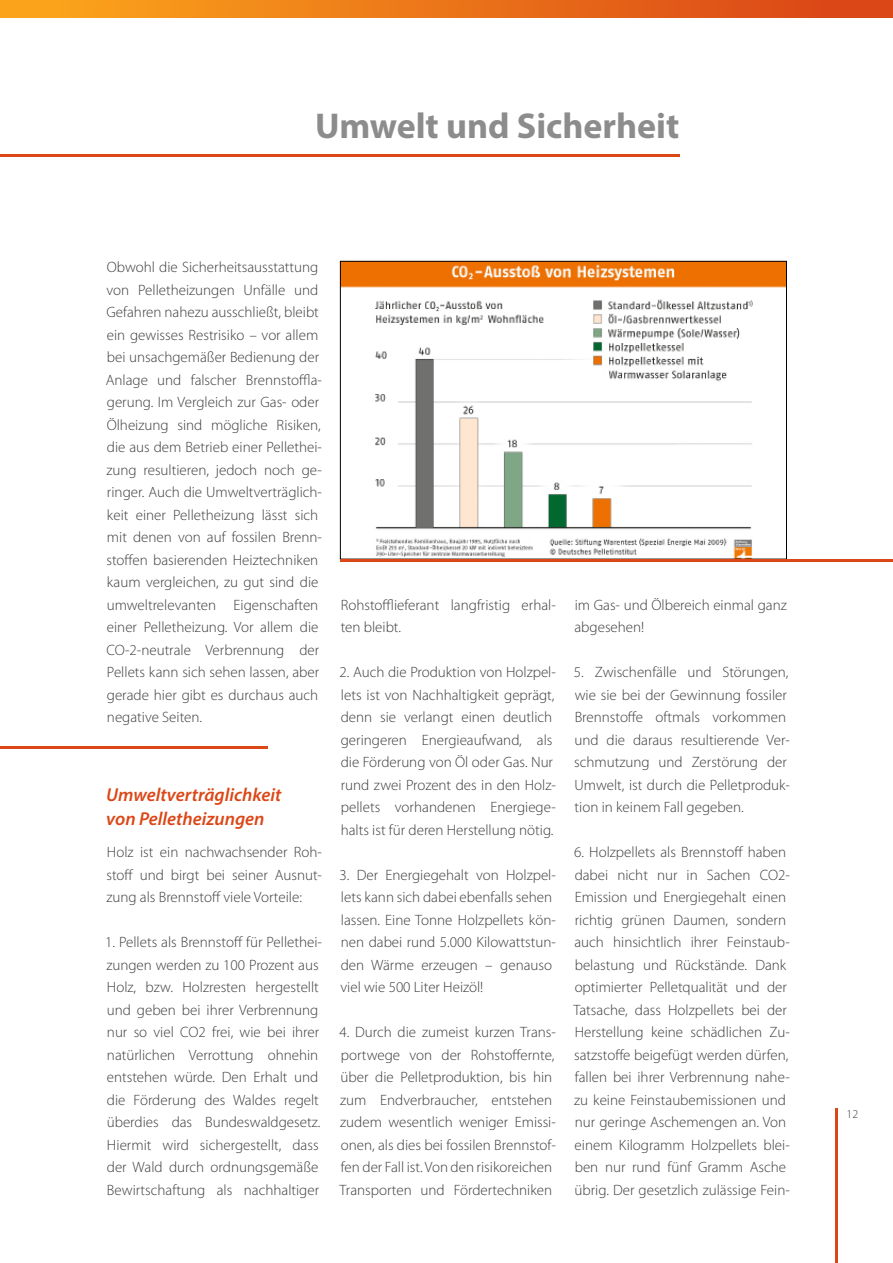
<style>
.page{position:relative;width:893px;height:1263px;background:#fff}
.page>*{position:absolute;margin:0;border:0;box-sizing:border-box;transform-origin:0 0}
.t1{font:700 36px "Myriad Pro";color:#8c8c8c}
.t2{font:italic 600 18.75px/24px "Myriad Pro";color:#db4717}
.t3{font:300 15px/22.5px "Myriad Pro";color:#3c3c3c}
.t4{font:300 12px "Myriad Pro";color:#3c3c3c}
</style>
<div class="page">
<hr style="left:0;top:746px;width:267px;height:2px;background:#db4717">
<div style="left:0;top:0;width:893px;height:17px;background:linear-gradient(to right,#fda81b,#d94117)"></div>
<hr style="left:0;top:154px;width:679px;height:3px;background:#db4717">
<hr style="left:836px;top:1108px;width:2px;height:155px;background:#db4717">
<img style="left:342px;top:263px;width:443px;height:294px">
<div style="left:340px;top:261px;width:447px;height:298px;border:1px solid #000"></div>
<hr style="left:340px;top:559px;width:553px;height:2px;background:#db4717">
<h1 class="t1" style="left:315px;top:102px;width:366px">Umwelt und Sicherheit</h1>
<p class="t3" style="left:106px;top:256px;width:218px">Obwohl die Sicherheitsausstattung von Pelletheizungen Unfälle und Gefahren nahezu ausschließt, bleibt ein gewisses Restrisiko – vor allem bei unsachgemäßer Bedienung der Anlage und falscher Brennstoffla&shy;gerung. Im Vergleich zur Gas- oder Ölheizung sind mögliche Risiken, die aus dem Betrieb einer Pellethei&shy;zung resultieren, jedoch noch ge&shy;ringer. Auch die Umweltverträglich&shy;keit einer Pelletheizung lässt sich mit denen von auf fossilen Brenn&shy;stoffen basierenden Heiztechniken kaum vergleichen, zu gut sind die umweltrelevanten Eigenschaften einer Pelletheizung. Vor allem die CO-2-neutrale Verbrennung der Pellets kann sich sehen lassen, aber gerade hier gibt es durchaus auch negative Seiten.</p>
<p class="t2" style="left:106px;top:783px;width:176px">Umweltverträglichkeit von Pelletheizungen</p>
<p class="t3" style="left:106px;top:841px;width:217px;text-align:justify">Holz ist ein nachwachsender Roh&shy;stoff und birgt bei seiner Ausnut&shy;zung als Brennstoff viele Vorteile:</p>
<p class="t3" style="left:105px;top:931px;width:218px">1. Pellets als Brennstoff für Pellethei&shy;zungen werden zu 100 Prozent aus Holz, bzw. Holzresten hergestellt und geben bei ihrer Verbrennung nur so viel CO2 frei, wie bei ihrer natürlichen Verrottung ohnehin entstehen würde. Den Erhalt und die Förderung des Waldes regelt überdies das Bundeswaldgesetz.<br>Hiermit wird sichergestellt, dass der Wald durch ordnungsgemäße Bewirtschaftung als nachhaltiger</p>
<p class="t3" style="left:341px;top:593px;width:217px">Rohstofflieferant langfristig erhal&shy;ten bleibt.</p>
<p class="t3" style="left:340px;top:661px;width:218px">2. Auch die Produktion von Holzpel&shy;lets ist von Nachhaltigkeit geprägt, denn sie verlangt einen deutlich geringeren Energieaufwand, als die Förderung von Öl oder Gas. Nur rund zwei Prozent des in den Holz&shy;pellets vorhandenen Energiege&shy;halts ist für deren Herstellung nötig.</p>
<p class="t3" style="left:340px;top:863px;width:218px">3. Der Energiegehalt von Holzpel&shy;lets kann sich dabei ebenfalls sehen lassen. Eine Tonne Holzpellets kön&shy;nen dabei rund 5.000 Kilowattstun&shy;den Wärme erzeugen – genauso viel wie 500 Liter Heizöl!</p>
<p class="t3" style="left:339px;top:1021px;width:218px">4. Durch die zumeist kurzen Trans&shy;portwege von der Rohstoffernte, über die Pelletproduktion, bis hin zum Endverbraucher, entstehen zudem wesentlich weniger Emissi&shy;onen, als dies bei fossilen Brennstof&shy;fen der Fall ist. Von den risikoreichen Transporten und Fördertechniken</p>
<p class="t3" style="left:574px;top:593px;width:214px">im Gas- und Ölbereich einmal ganz abgesehen!</p>
<p class="t3" style="left:574px;top:661px;width:217px">5. Zwischenfälle und Störungen, wie sie bei der Gewinnung fossiler<br>Brennstoffe oftmals vorkommen und die daraus resultierende Ver&shy;schmutzung und Zerstörung der<br>Umwelt, ist durch die Pelletproduk&shy;tion in keinem Fall gegeben.</p>
<p class="t3" style="left:573px;top:841px;width:218px">6. Holzpellets als Brennstoff haben dabei nicht nur in Sachen CO2- Emission und Energiegehalt einen richtig grünen Daumen, sondern auch hinsichtlich ihrer Feinstaub&shy;belastung und Rückstände. Dank optimierter Pelletqualität und der Tatsache, dass Holzpellets bei der Herstellung keine schädlichen Zu&shy;satzstoffe beigefügt werden dürfen, fallen bei ihrer Verbrennung nahe&shy;zu keine Feinstaubemissionen und nur geringe Aschemengen an. Von einem Kilogramm Holzpellets blei&shy;ben nur rund fünf Gramm Asche übrig. Der gesetzlich zulässige Fein-</p>
<p class="t4" style="left:846px;top:1107px;width:13px">12</p>
</div>
